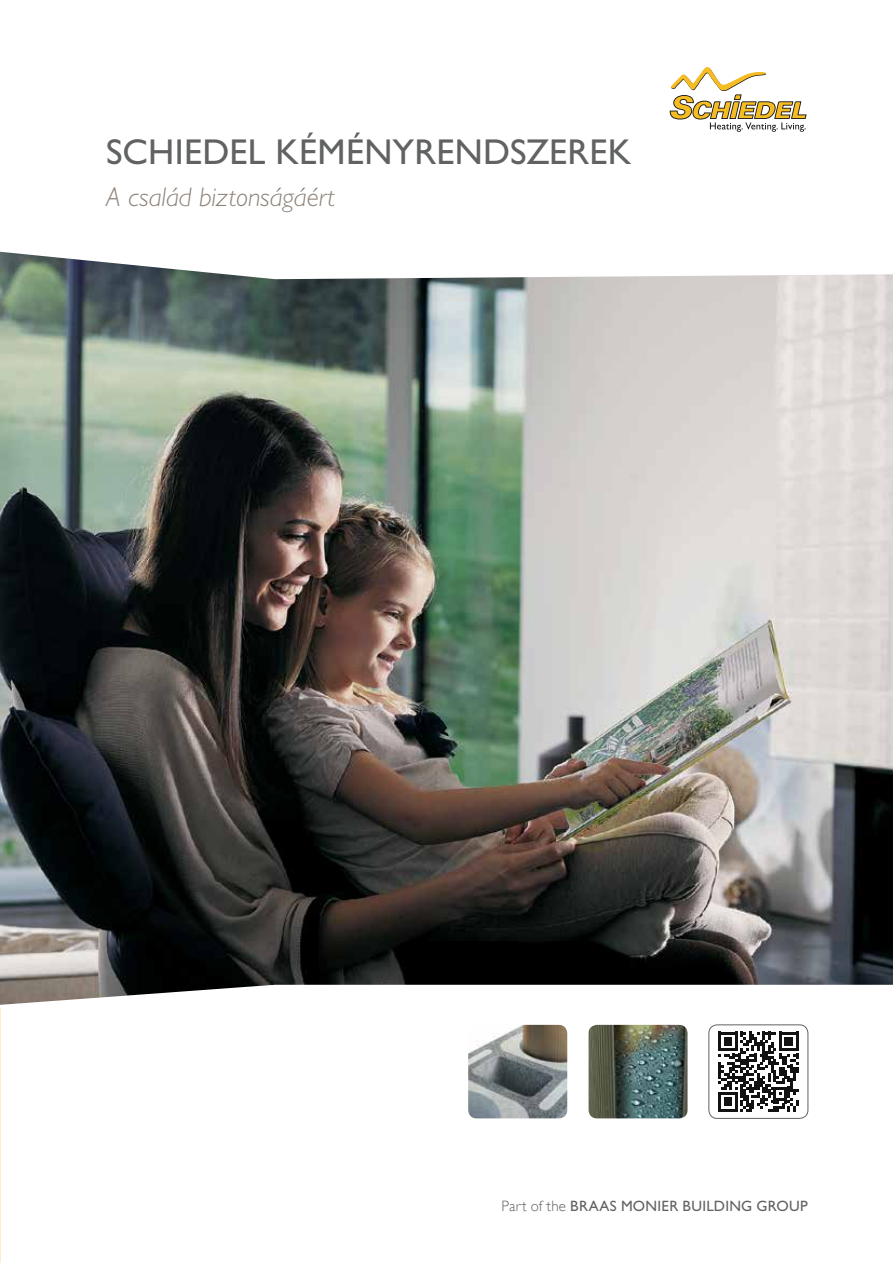
<style>
.page{position:relative;width:893px;height:1263px;background:#fff}
.page>*{position:absolute;margin:0;border:0;box-sizing:border-box;transform-origin:0 0}
.t1{font:36px "Gill Sans H Regular";letter-spacing:.005em;color:#606362}
.t2{font:italic 27px "Gill Sans H Light";letter-spacing:-.005em;color:#8f8379}
.t3{font:15px "Gill Sans H Regular";letter-spacing:.02em;color:#606362}
.s1{font-family:"Gill Sans";font-weight:300}
</style>
<div class="page">
<svg style="left:670px;top:67px;width:137px;height:65px"></svg>
<img style="left:0;top:252px;width:893px;height:753px">
<svg style="left:718px;top:1032px;width:80px;height:79px"></svg>
<div style="left:708px;top:1024px;width:100px;height:95px;border:1px solid #606362;border-radius:9px"></div>
<img style="left:589px;top:1025px;width:98px;height:93px">
<img style="left:468px;top:1025px;width:99px;height:93px">
<h1 class="t1" style="left:106px;top:131px;width:527px">SCHIEDEL KÉMÉNYRENDSZEREK</h1>
<h2 class="t2" style="left:106px;top:182px;width:230px">A család biztonságáért</h2>
<p class="t3" style="left:501px;top:1197px;width:308px"><span class="s1">Part of the</span> BRAAS MONIER BUILDING GROUP</p>
</div>
